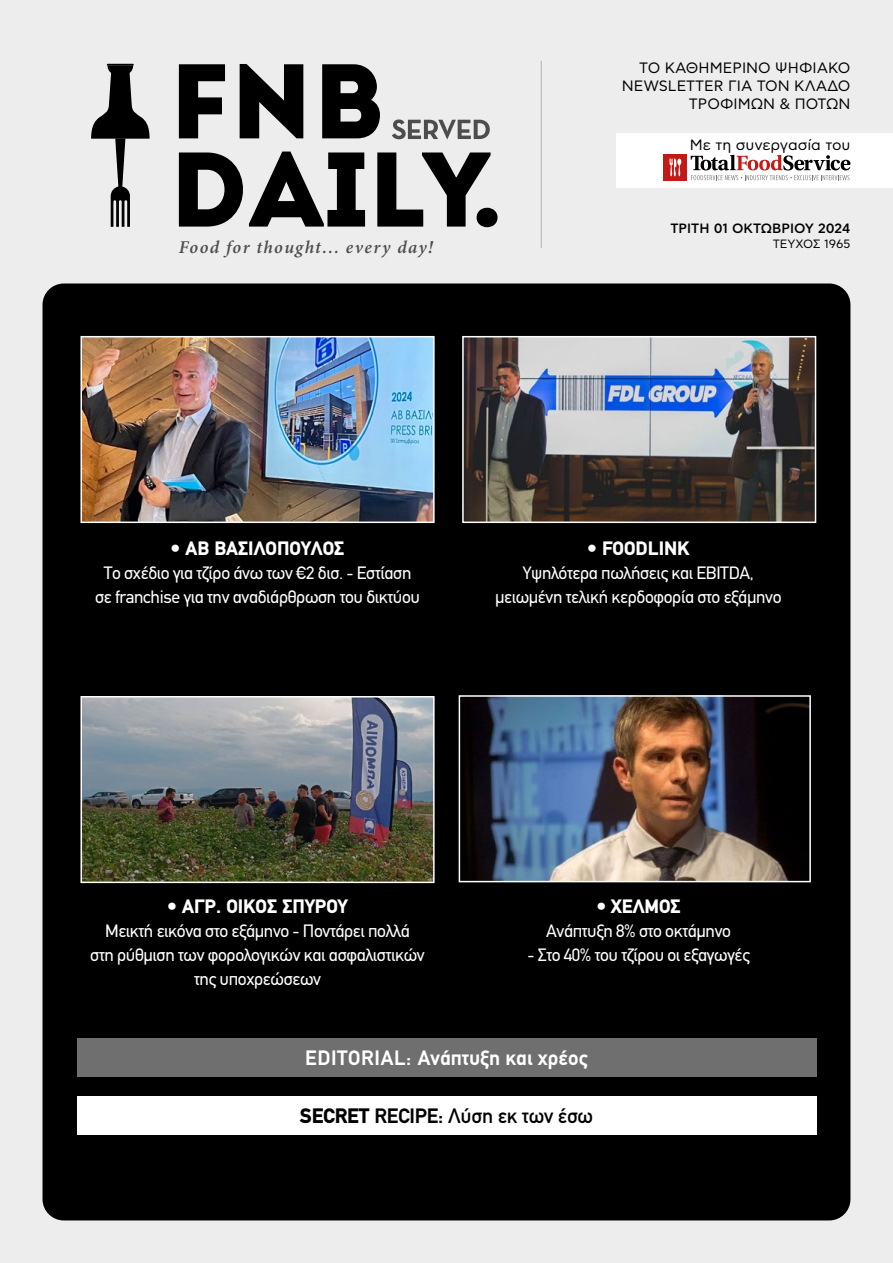
<style>
.page{position:relative;width:893px;height:1263px;background:#ededed}
.page>*{position:absolute;margin:0;border:0;box-sizing:border-box;transform-origin:0 0}
.t1{font:700 21px "PF Din Text";color:#fff}
.t2{font:500 21px "PF Din Text";letter-spacing:-.01em;color:#000}
.t3{font:900 19.5px "PF Din Text";color:#fff}
.t4{font:18px/24px "PF Din Text";letter-spacing:-.02em;color:#fff;text-align:center}
.t5{font:italic 600 18px "Minion Pro";letter-spacing:.075em;color:#4e4c4c}
.t6{font:15px/18px "CF Asty Std";color:#000;text-align:right}
.t7{font:500 13.5px "CF Asty Std";color:#000}
.t8{font:12px "CF Asty Std";letter-spacing:-.005em;color:#000}
.s1{font-weight:900}
.s2{font-weight:700}
</style>
<div class="page">
<div style="left:43px;top:283px;width:807px;height:937px;background:#000;border-radius:21px"></div>
<div style="left:77px;top:1038px;width:739px;height:38px;background:#706f6f"></div>
<div style="left:77px;top:1096px;width:739px;height:38px;background:#fff"></div>
<img style="left:465px;top:339px;width:348px;height:181px">
<div style="left:462px;top:336px;width:354px;height:187px;border:2px solid #fff"></div>
<img style="left:465px;top:698px;width:343px;height:181px">
<div style="left:459px;top:695px;width:352px;height:187px;border:2px solid #fff"></div>
<img style="left:84px;top:699px;width:348px;height:181px">
<div style="left:81px;top:696px;width:354px;height:187px;border:2px solid #fff"></div>
<img style="left:84px;top:339px;width:348px;height:181px">
<div style="left:81px;top:336px;width:354px;height:187px;border:2px solid #fff"></div>
<hr style="left:541px;top:61px;width:1px;height:187px;background:#b3b3b3">
<hr style="left:107px;top:64px;width:27px;height:2px;background:#000">
<svg style="left:91px;top:66px;width:59px;height:161px"></svg>
<svg style="left:179px;top:64px;width:46px;height:74px"></svg>
<svg style="left:240px;top:64px;width:63px;height:74px"></svg>
<svg style="left:322px;top:64px;width:58px;height:74px"></svg>
<svg style="left:179px;top:152px;width:186px;height:75px"></svg>
<svg style="left:377px;top:152px;width:114px;height:75px"></svg>
<div style="left:477px;top:208px;width:21px;height:19px;background:#000;border-radius:50%"></div>
<svg style="left:392px;top:119px;width:98px;height:20px"></svg>
<div style="left:617px;top:133px;width:276px;height:54px;background:#fff"></div>
<div style="left:664px;top:154px;width:23px;height:27px;background:#c21a16"></div>
<svg style="left:670px;top:158px;width:12px;height:18px"></svg>
<svg style="left:691px;top:155px;width:159px;height:25px"></svg>
<p class="t5" style="left:179px;top:234px;width:256px">Food for thought... every day!</p>
<p class="t6" style="left:622px;top:59px;width:230px">ΤΟ ΚΑΘΗΜΕΡΙΝΟ ΨΗΦΙΑΚΟ<br>NEWSLETTER ΓΙΑ ΤΟΝ ΚΛΑΔΟ<br>ΤΡΟΦΙΜΩΝ &amp; ΠΟΤΩΝ</p>
<p class="t6" style="left:690px;top:137px;width:162px">Με τη συνεργασία του</p>
<p class="t7" style="left:670px;top:221px;width:182px">ΤΡΙΤΗ 01 ΟΚΤΩΒΡΙΟΥ 2024</p>
<p class="t8" style="left:773px;top:237px;width:79px">ΤΕΥΧΟΣ 1965</p>
<p class="t3" style="left:171px;top:536px;width:175px">• ΑΒ ΒΑΣΙΛΟΠΟΥΛΟΣ</p>
<p class="t4" style="left:95px;top:561px;width:326px">Το σχέδιο για τζίρο άνω των €2 δισ. - Εστίαση σε franchise για την αναδιάρθρωση του δικτύου</p>
<p class="t3" style="left:587px;top:536px;width:104px">• FOODLINK</p>
<p class="t4" style="left:495px;top:561px;width:288px">Υψηλότερα πωλήσεις και EBITDA, μειωμένη τελική κερδοφορία στο εξάμηνο</p>
<p class="t3" style="left:167px;top:895px;width:182px">• ΑΓΡ. ΟΙΚΟΣ ΣΠΥΡΟΥ</p>
<p class="t4" style="left:90px;top:919px;width:336px">Μεικτή εικόνα στο εξάμηνο - Ποντάρει πολλά<br>στη ρύθμιση των φορολογικών και ασφαλιστικών της υποχρεώσεων</p>
<p class="t3" style="left:596px;top:895px;width:86px">• ΧΕΛΜΟΣ</p>
<p class="t4" style="left:546px;top:919px;width:186px">Ανάπτυξη 8% στο οκτάμηνο</p>
<p class="t4" style="left:527px;top:943px;width:224px">- Στο 40% του τζίρου οι εξαγωγές</p>
<p class="t1" style="left:305px;top:1045px;width:284px">EDITORIAL: Ανάπτυξη και χρέος</p>
<p class="t2" style="left:300px;top:1104px;width:295px"><span class="s1">SECRET</span> <span class="s2">RECIPE:</span> Λύση εκ των έσω</p>
</div>
